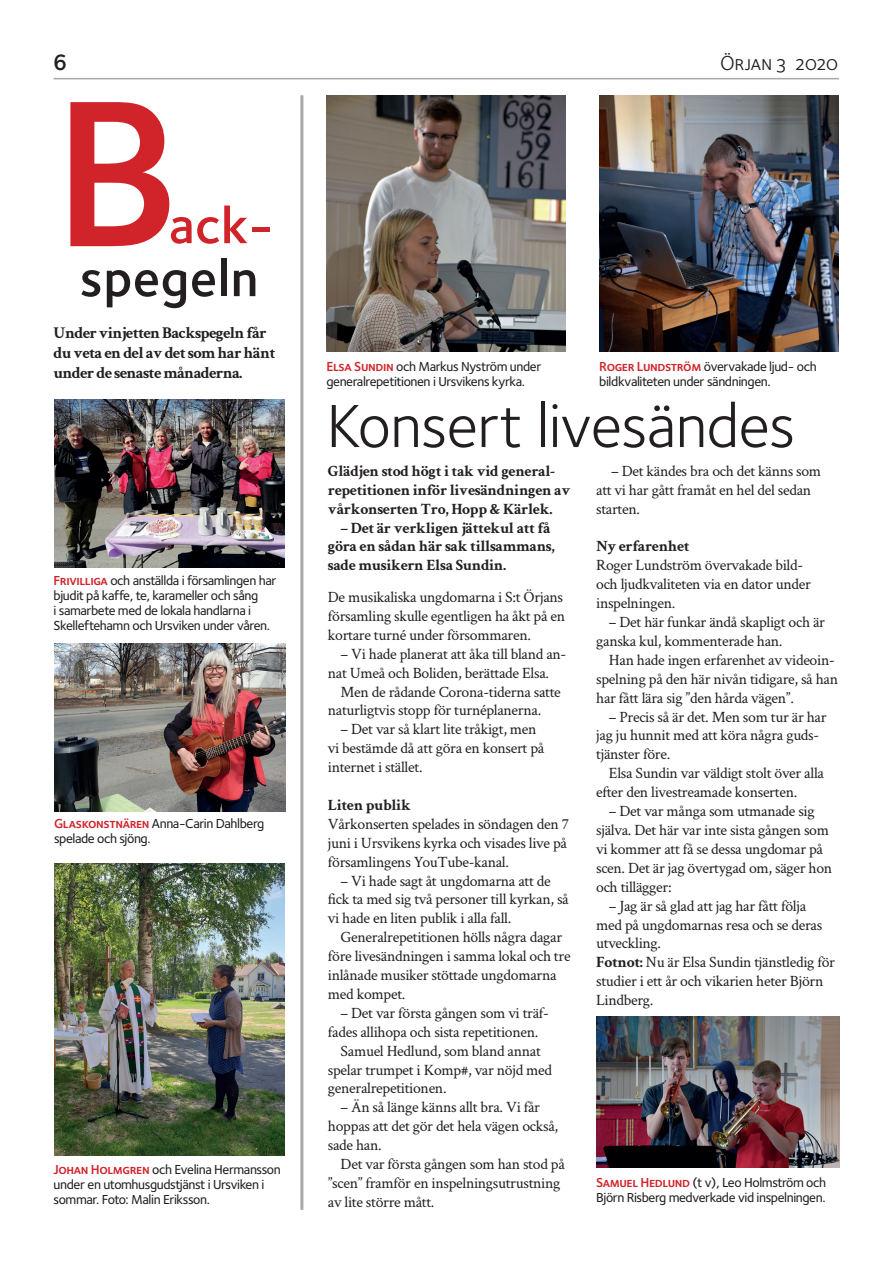
<style>
.page{position:relative;width:893px;height:1263px;background:#fff}
.page>*{position:absolute;margin:0;border:0;box-sizing:border-box;transform-origin:0 0}
.t1{font:216px "Foundry Sterling Demi OSF";color:#d1232a}
.t2{font:63px "Foundry Sterling";letter-spacing:-.01em;color:#231f20}
.t3{font:52.05px "Foundry Sterling Demi OSF";letter-spacing:.01em;color:#231f20}
.t4{font:52.05px "Foundry Sterling Demi OSF";color:#d1232a}
.t5{font:24px "Foundry Sterling Demi Expert";color:#231f20}
.t6{font:21px "Foundry Sterling Book Expert";letter-spacing:-.01em;color:#231f20}
.t7{font:700 16.5px/19.8px "Crimson Svk";letter-spacing:-.04em;color:#231f20}
.t8{font:15.75px/18.9px "Crimson Svk";letter-spacing:-.02em;color:#231f20}
.t9{font:700 15.75px/18.9px "Crimson Svk";letter-spacing:-.02em;color:#231f20}
.t10{font:500 13.5px/15px "Foundry Sterling";letter-spacing:-.03em;color:#231f20}
.s1{font-family:"Foundry Sterling Demi Expert";font-weight:400;color:#d1232a}
.s2{font-weight:700}
</style>
<div class="page">
<hr style="left:54px;top:78px;width:785px;height:1px;background:#a8a9ad">
<img style="left:54px;top:400px;width:231px;height:168px">
<img style="left:54px;top:643px;width:231px;height:168px">
<img style="left:54px;top:863px;width:231px;height:292px">
<img style="left:599px;top:95px;width:240px;height:257px">
<img style="left:327px;top:95px;width:239px;height:257px">
<img style="left:596px;top:1016px;width:243px;height:152px">
<hr style="left:300px;top:95px;width:3px;height:1115px;background:#a8a9ad">
<h3 class="t5" style="left:54px;top:45px;width:15px">6</h3>
<h3 class="t6" style="left:720px;top:48px;width:120px">Örjan 3 2020</h3>
<h1 class="t1" style="left:54px;top:21px;width:128px">B</h1>
<h3 class="t4" style="left:169px;top:189px;width:107px">ack-</h3>
<h3 class="t3" style="left:80px;top:242px;width:180px">spegeln</h3>
<p class="t7" style="left:54px;top:323px;width:223px">Under vinjetten Backspegeln får du veta en del av det som har hänt under de senaste månaderna.</p>
<p class="t10" style="left:54px;top:572px;width:224px"><span class="s1">Frivilliga</span> och anställda i församlingen har bjudit på kaffe, te, karameller och sång<br>i samarbete med de lokala handlarna i Skelleftehamn och Ursviken under våren.</p>
<p class="t10" style="left:54px;top:816px;width:212px"><span class="s1">Glaskonstnären</span> Anna-Carin Dahlberg spelade och sjöng.</p>
<p class="t10" style="left:54px;top:1162px;width:229px"><span class="s1">Johan Holmgren</span> och Evelina Hermansson under en utomhusgudstjänst i Ursviken i sommar. Foto: Malin Eriksson.</p>
<p class="t10" style="left:326px;top:359px;width:217px"><span class="s1">Elsa Sundin</span> och Markus Nyström under generalrepetitionen i Ursvikens kyrka.</p>
<p class="t10" style="left:599px;top:359px;width:219px"><span class="s1">Roger Lundström</span> övervakade ljud- och bildkvaliteten under sändningen.</p>
<h2 class="t2" style="left:326px;top:381px;width:470px">Konsert livesändes</h2>
<p class="t9" style="left:328px;top:461px;width:244px">Glädjen stod högt i tak vid general&shy;repetitionen inför livesändningen av vårkonserten Tro, Hopp &amp; Kärlek.</p>
<p class="t9" style="left:328px;top:518px;width:228px;text-indent:13px">– Det är verkligen jättekul att få göra en sådan här sak tillsammans, sade musikern Elsa Sundin.</p>
<p class="t8" style="left:328px;top:587px;width:239px">De musikaliska ungdomarna i S:t Örjans församling skulle egentligen ha åkt på en kortare turné under försommaren.</p>
<p class="t8" style="left:328px;top:644px;width:240px;text-indent:13px">– Vi hade planerat att åka till bland an&shy;nat Umeå och Boliden, berättade Elsa.</p>
<p class="t8" style="left:328px;top:681px;width:234px;text-indent:13px">Men de rådande Corona-tiderna satte naturligtvis stopp för turnéplanerna.</p>
<p class="t8" style="left:328px;top:719px;width:218px;text-indent:13px">– Det var så klart lite tråkigt, men vi bestämde då att göra en konsert på internet i stället.</p>
<p class="t9" style="left:328px;top:795px;width:85px">Liten publik</p>
<p class="t8" style="left:328px;top:814px;width:243px">Vårkonserten spelades in söndagen den 7 juni i Ursvikens kyrka och visades live på församlingens YouTube-kanal.</p>
<p class="t8" style="left:328px;top:870px;width:242px;text-indent:13px">– Vi hade sagt åt ungdomarna att de fick ta med sig två personer till kyrkan, så vi hade en liten publik i alla fall.</p>
<p class="t8" style="left:328px;top:927px;width:244px;text-indent:13px">Generalrepetitionen hölls några dagar före livesändningen i samma lokal och tre inlånade musiker stöttade ungdomarna med kompet.</p>
<p class="t8" style="left:341px;top:1003px;width:210px">– Det var första gången som vi träf-</p>
<p class="t8" style="left:328px;top:1022px;width:212px">fades allihopa och sista repetitionen.</p>
<p class="t8" style="left:341px;top:1040px;width:202px">Samuel Hedlund, som bland annat</p>
<p class="t8" style="left:328px;top:1059px;width:226px">spelar trumpet i Komp#, var nöjd med</p>
<p class="t8" style="left:328px;top:1078px;width:120px">generalrepetitionen.</p>
<p class="t8" style="left:328px;top:1097px;width:232px;text-indent:13px">– Än så länge känns allt bra. Vi får hoppas att det gör det hela vägen också, sade han.</p>
<p class="t8" style="left:328px;top:1154px;width:239px;text-indent:13px">Det var första gången som han stod på ”scen” framför en inspelningsutrustning av lite större mått.</p>
<p class="t8" style="left:596px;top:461px;width:227px;text-indent:15px">– Det kändes bra och det känns som att vi har gått framåt en hel del sedan starten.</p>
<p class="t9" style="left:596px;top:537px;width:95px">Ny erfarenhet</p>
<p class="t8" style="left:596px;top:555px;width:216px">Roger Lundström övervakade bild&shy;och ljudkvaliteten via en dator under inspelningen.</p>
<p class="t8" style="left:596px;top:612px;width:230px;text-indent:13px">– Det här funkar ändå skapligt och är ganska kul, kommenterade han.</p>
<p class="t8" style="left:596px;top:650px;width:243px;text-indent:13px">Han hade ingen erfarenhet av videoin&shy;spelning på den här nivån tidigare, så han har fått lära sig ”den hårda vägen”.</p>
<p class="t8" style="left:596px;top:706px;width:232px;text-indent:13px">– Precis så är det. Men som tur är har jag ju hunnit med att köra några guds&shy;tjänster före.</p>
<p class="t8" style="left:596px;top:763px;width:229px;text-indent:13px">Elsa Sundin var väldigt stolt över alla efter den livestreamade konserten.</p>
<p class="t8" style="left:596px;top:801px;width:238px;text-indent:13px">– Det var många som utmanade sig själva. Det här var inte sista gången som vi kommer att få se dessa ungdomar på scen. Det är jag övertygad om, säger hon och tillägger:</p>
<p class="t8" style="left:596px;top:895px;width:240px;text-indent:13px">– Jag är så glad att jag har fått följa med på ungdomarnas resa och se deras utveckling.<br><span class="s2">Fotnot:</span> Nu är Elsa Sundin tjänstledig för studier i ett år och vikarien heter Björn<br>Lindberg.</p>
<p class="t10" style="left:596px;top:1175px;width:231px"><span class="s1">Samuel Hedlund</span> (t v), Leo Holmström och<br>Björn Risberg medverkade vid inspelningen.</p>
</div>
